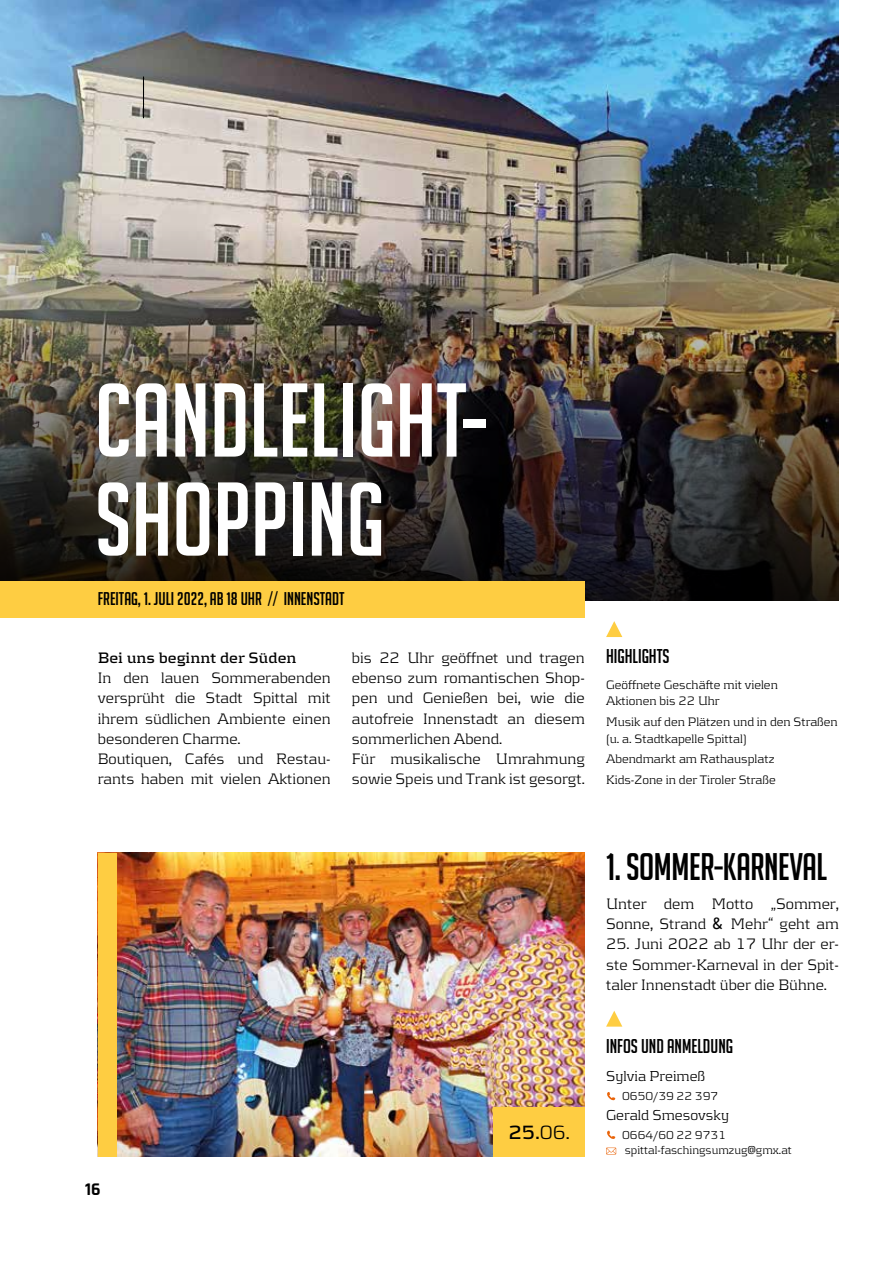
<style>
.page{position:relative;width:893px;height:1263px;background:#fff}
.page>*{position:absolute;margin:0;border:0;box-sizing:border-box;transform-origin:0 0}
.t1{font:102px/99px "Big Noodle Titling";color:#fff}
.t2{font:37.5px "Big Noodle Titling";letter-spacing:-.01em;color:#000}
.t3{font:700 19.95px "Kontrapunkt";color:#000}
.t4{font:19.5px "Big Noodle Titling";color:#000}
.t5{font:18px "Big Noodle Titling";color:#000}
.t6{font:700 18px "Rajdhani";color:#000}
.t7{font:300 15.75px/20.2px "Kontrapunkt";color:#000}
.t8{font:700 15.75px "Kontrapunkt";color:#000}
.t9{font:300 15px "Kontrapunkt";color:#000}
.t10{font:300 12.75px/16.5px "Kontrapunkt";color:#000}
.t11{font:300 12px/15px "Kontrapunkt";color:#000}
.s1{font-weight:300}
.s2{font-family:"Trebuchet MS";font-weight:400}
</style>
<div class="page">
<img style="left:0;top:0;width:839px;height:166px">
<img style="left:117px;top:853px;width:468px;height:304px">
<div style="left:98px;top:853px;width:19px;height:304px;background:#fecd42"></div>
<svg style="left:606px;top:621px;width:16px;height:16px"></svg>
<svg style="left:606px;top:1011px;width:16px;height:15px"></svg>
<hr style="left:143px;top:77px;width:1px;height:41px;background:#000">
<img style="left:0;top:166px;width:839px;height:435px">
<div style="left:0;top:582px;width:585px;height:36px;background:#fecd42"></div>
<svg style="left:607px;top:1131px;width:8px;height:8px"></svg>
<svg style="left:607px;top:1092px;width:8px;height:8px"></svg>
<svg style="left:606px;top:1147px;width:10px;height:7px"></svg>
<div style="left:493px;top:1107px;width:92px;height:50px;background:#fecd42"></div>
<h1 class="t1" style="left:95px;top:371px;width:393px">CANDLELIGHT-<br>SHOPPING</h1>
<p class="t5" style="left:98px;top:589px;width:248px">FREITAG, 1. JULI 2022, AB 18 UHR // INNENSTADT</p>
<p class="t8" style="left:98px;top:648px;width:200px">Bei uns beginnt der Süden</p>
<p class="t7" style="left:98px;top:667px;width:234px">In den lauen Sommerabenden versprüht die Stadt Spittal mit ihrem südlichen Ambiente einen besonderen Charme.<br>Boutiquen, Cafés und Restau&shy;rants haben mit vielen Aktionen</p>
<p class="t7" style="left:352px;top:647px;width:234px">bis 22 Uhr geöffnet und tragen ebenso zum romantischen Shop&shy;pen und Genießen bei, wie die autofreie Innenstadt an diesem sommerlichen Abend.<br>Für musikalische Umrahmung sowie Speis und Trank ist gesorgt.</p>
<p class="t4" style="left:606px;top:646px;width:65px">HIGHLIGHTS</p>
<p class="t10" style="left:606px;top:676px;width:173px">Geöffnete Geschäfte mit vielen<br>Aktionen bis 22 Uhr</p>
<p class="t10" style="left:606px;top:713px;width:233px">Musik auf den Plätzen und in den Straßen (u. a. Stadtkapelle Spittal)</p>
<p class="t10" style="left:606px;top:748px;width:171px;line-height:20.7px">Abendmarkt am Rathausplatz<br>Kids-Zone in der Tiroler Straße</p>
<p class="t6" style="left:85px;top:1178px;width:17px">16</p>
<p class="t3" style="left:508px;top:1121px;width:63px">25.<span class="s1">06.</span></p>
<h2 class="t2" style="left:606px;top:846px;width:222px">1. SOMMER-KARNEVAL</h2>
<p class="t7" style="left:606px;top:893px;width:234px">Unter dem Motto „Sommer,<br>Sonne, Strand <span class="s2">&amp;</span> Mehr“ geht am</p>
<p class="t7" style="left:606px;top:934px;width:234px;text-align:justify">25. Juni 2022 ab 17 Uhr der er&shy;ste Sommer-Karneval in der Spit&shy;taler Innenstadt über die Bühne.</p>
<p class="t4" style="left:606px;top:1035px;width:129px">INFOS UND ANMELDUNG</p>
<p class="t9" style="left:606px;top:1067px;width:101px">Sylvia Preimeß</p>
<p class="t11" style="left:622px;top:1088px;width:98px">0650/39 22 397</p>
<p class="t9" style="left:606px;top:1106px;width:125px">Gerald Smesovsky</p>
<p class="t11" style="left:622px;top:1127px;width:171px">0664/60 22 9731 spittal-faschingsumzug@gmx.at</p>
</div>
